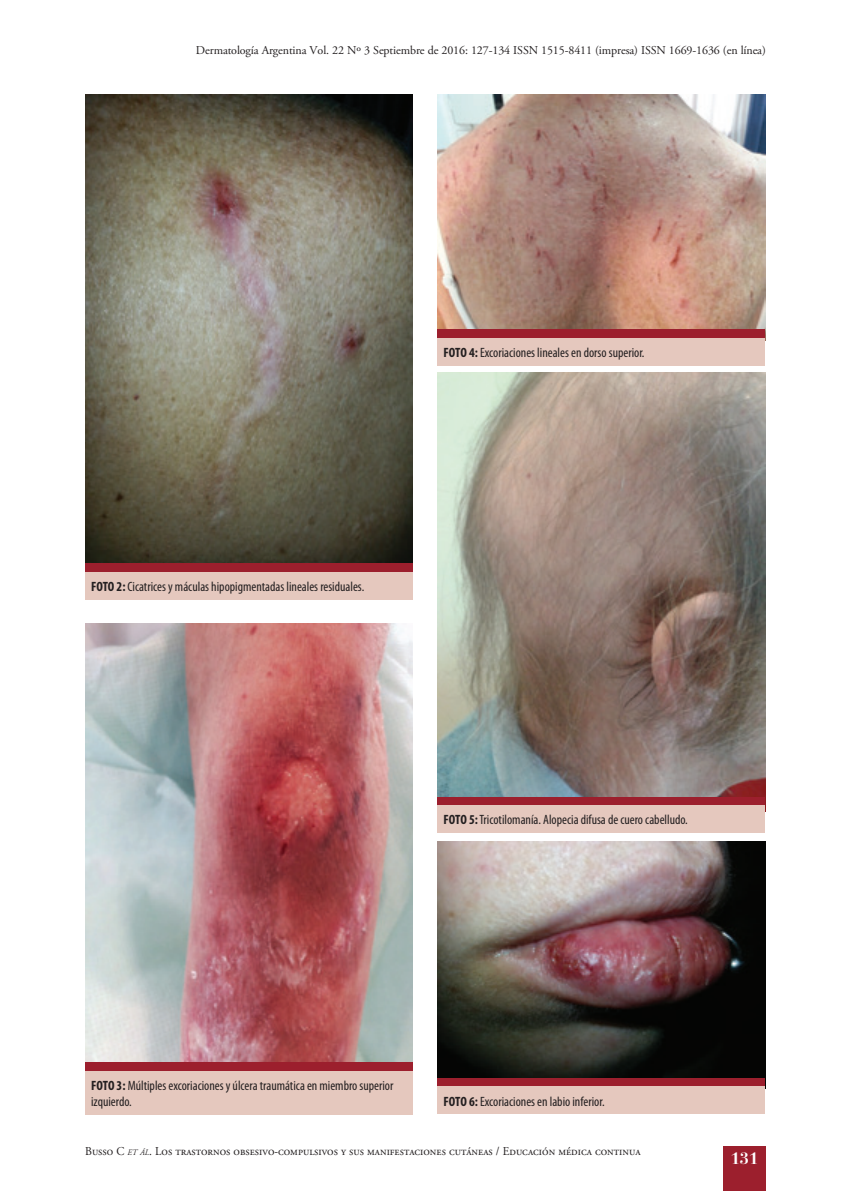
<style>
.page{position:relative;width:851px;height:1191px;background:#fff}
.page>*{position:absolute;margin:0;border:0;box-sizing:border-box;transform-origin:0 0}
.t1{font:700 16.5px "Bauer Bodoni Std";color:#fff}
.t2{font:condensed 13.5px/16.5px "Myriad Pro";color:#231f20}
.t3{font:12px "Adobe Garamond Pro";color:#231f20}
.t4{font:12px "Adobe Garamond Pro";color:#231f20;scale:.95 1}
.s1{font-weight:700}
.s2{font-style:italic;font-size:8.4px}
</style>
<div class="page">
<div style="left:723px;top:1146px;width:42px;height:45px;background:#9c1f2d"></div>
<img style="left:437px;top:372px;width:328px;height:425px">
<div style="left:437px;top:797px;width:328px;height:8px;background:#9c1f2d"></div>
<div style="left:437px;top:805px;width:328px;height:27px;background:#e5c8be"></div>
<img style="left:437px;top:842px;width:328px;height:236px">
<div style="left:437px;top:1078px;width:328px;height:8px;background:#9c1f2d"></div>
<div style="left:437px;top:1086px;width:328px;height:28px;background:#e5c8be"></div>
<img style="left:437px;top:94px;width:328px;height:236px">
<div style="left:437px;top:330px;width:328px;height:8px;background:#9c1f2d"></div>
<div style="left:437px;top:338px;width:328px;height:27px;background:#e5c8be"></div>
<img style="left:85px;top:94px;width:328px;height:469px">
<div style="left:85px;top:563px;width:328px;height:9px;background:#9c1f2d"></div>
<div style="left:85px;top:572px;width:328px;height:27px;background:#e5c8be"></div>
<img style="left:85px;top:624px;width:328px;height:438px">
<div style="left:85px;top:1062px;width:328px;height:9px;background:#9c1f2d"></div>
<div style="left:85px;top:1071px;width:328px;height:43px;background:#e5c8be"></div>
<p class="t3" style="left:196px;top:43px;width:571px">Dermatología Argentina Vol. 22 Nº 3 Septiembre de 2016: 127-134 ISSN 1515-8411 (impresa) ISSN 1669-1636 (en línea)</p>
<p class="t2" style="left:443px;top:344px;width:202px"><span class="s1">FOTO 4:</span> Excoriaciones lineales en dorso superior.</p>
<p class="t2" style="left:91px;top:578px;width:275px"><span class="s1">FOTO 2:</span> Cicatrices y máculas hipopigmentadas lineales residuales.</p>
<p class="t2" style="left:443px;top:811px;width:246px"><span class="s1">FOTO 5:</span> Tricotilomanía. Alopecia difusa de cuero cabelludo.</p>
<p class="t2" style="left:91px;top:1076px;width:304px"><span class="s1">FOTO 3:</span> Múltiples excoriaciones y úlcera traumática en miembro superior izquierdo.</p>
<p class="t2" style="left:443px;top:1092px;width:162px"><span class="s1">FOTO 6:</span> Excoriaciones en labio inferior.</p>
<p class="t4" style="left:85px;top:1144px;width:586px">Busso C <span class="s2">ET ÁL</span>. Los trastornos obsesivo-compulsivos y sus manifestaciones cutáneas / Educación médica continua</p>
<p class="t1" style="left:730px;top:1148px;width:29px">131</p>
</div>
